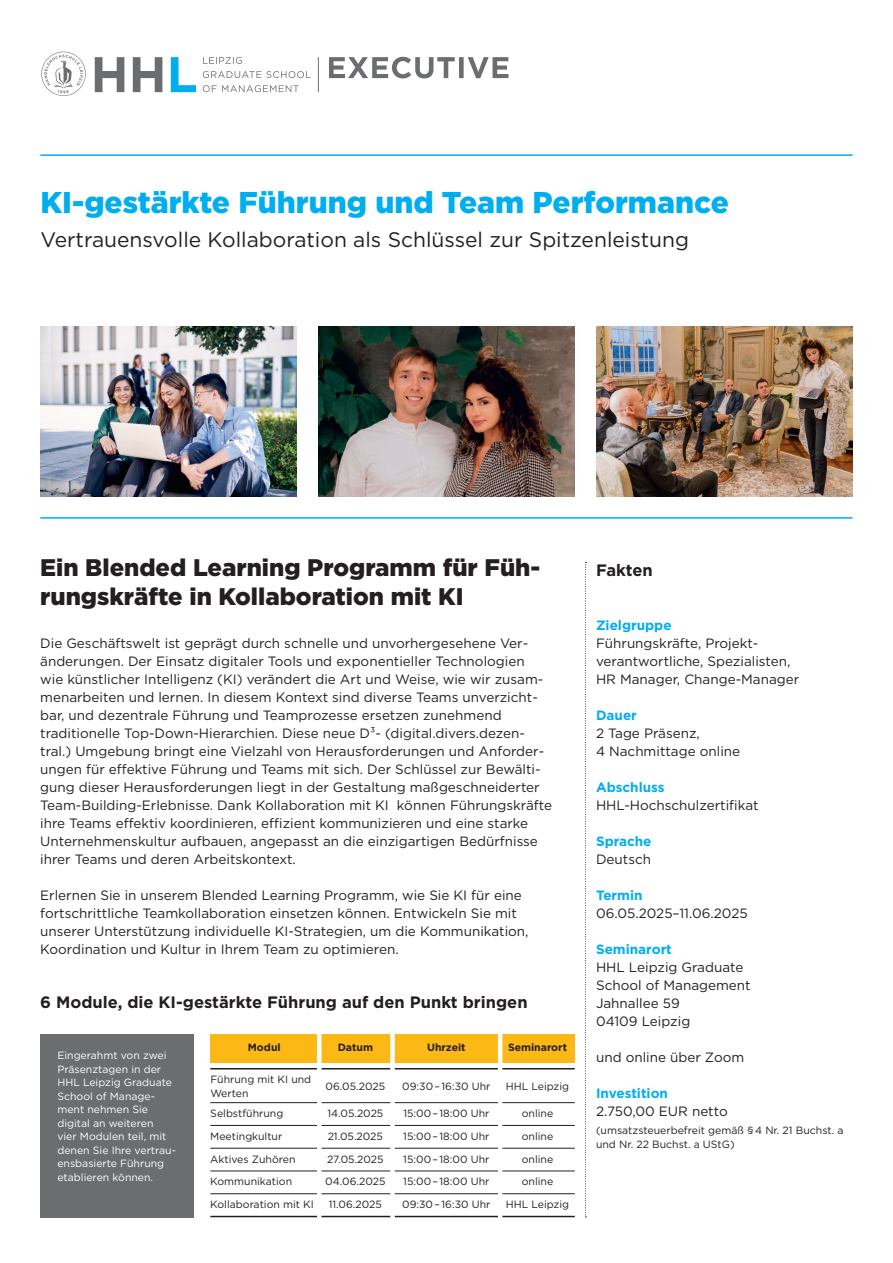
<style>
.page{position:relative;width:893px;height:1263px;background:#fff}
.page>*{position:absolute;margin:0;border:0;box-sizing:border-box;transform-origin:0 0}
.t1{font:900 30px "Gotham";color:#00aeef}
.t2{font:900 24px/28.8px "Gotham";color:#231f20}
.t3{font:21px "Gotham";color:#231f20}
.t4{font:700 16.5px "Gotham";color:#231f20}
.t5{font:13.5px/18px "Gotham";color:#231f20}
.t6{font:700 13.5px "Gotham";color:#00aeef}
.t7{font:10.5px/13.5px "Gotham";color:#231f20}
.t8{font:10.5px/13.5px "Gotham";color:#fff}
.t9{font:700 10.5px "Gotham";color:#231f20}
</style>
<div class="page">
<div style="left:210px;top:1034px;width:365px;height:28px;background:#fcb814"></div>
<hr style="left:40px;top:154px;width:813px;height:2px;background:#00aeef">
<hr style="left:40px;top:517px;width:813px;height:2px;background:#00aeef">
<hr style="left:318px;top:57px;width:1px;height:35px;background:#6c6d70">
<svg style="left:171px;top:57px;width:25px;height:35px"></svg>
<svg style="left:95px;top:57px;width:67px;height:35px"></svg>
<svg style="left:41px;top:52px;width:45px;height:44px"></svg>
<svg style="left:203px;top:85px;width:96px;height:7px"></svg>
<svg style="left:203px;top:71px;width:108px;height:7px"></svg>
<svg style="left:203px;top:57px;width:39px;height:7px"></svg>
<svg style="left:329px;top:57px;width:179px;height:21px"></svg>
<img style="left:596px;top:327px;width:257px;height:170px">
<img style="left:318px;top:327px;width:257px;height:170px">
<img style="left:40px;top:327px;width:257px;height:170px">
<svg style="left:585px;top:562px;width:1px;height:655px"></svg>
<hr style="left:210px;top:1216px;width:108px;height:1px;background:#231f20">
<hr style="left:318px;top:1216px;width:75px;height:1px;background:#231f20">
<hr style="left:393px;top:1216px;width:107px;height:1px;background:#231f20">
<hr style="left:500px;top:1216px;width:75px;height:1px;background:#231f20">
<hr style="left:210px;top:1102px;width:108px;height:1px;background:#231f20">
<hr style="left:318px;top:1102px;width:75px;height:1px;background:#231f20">
<hr style="left:393px;top:1102px;width:107px;height:1px;background:#231f20">
<hr style="left:500px;top:1102px;width:75px;height:1px;background:#231f20">
<hr style="left:210px;top:1125px;width:108px;height:1px;background:#231f20">
<hr style="left:318px;top:1125px;width:75px;height:1px;background:#231f20">
<hr style="left:393px;top:1125px;width:107px;height:1px;background:#231f20">
<hr style="left:500px;top:1125px;width:75px;height:1px;background:#231f20">
<hr style="left:210px;top:1148px;width:108px;height:1px;background:#231f20">
<hr style="left:318px;top:1148px;width:75px;height:1px;background:#231f20">
<hr style="left:393px;top:1148px;width:107px;height:1px;background:#231f20">
<hr style="left:500px;top:1148px;width:75px;height:1px;background:#231f20">
<hr style="left:210px;top:1170px;width:108px;height:1px;background:#231f20">
<hr style="left:318px;top:1170px;width:75px;height:1px;background:#231f20">
<hr style="left:393px;top:1170px;width:107px;height:1px;background:#231f20">
<hr style="left:500px;top:1170px;width:75px;height:1px;background:#231f20">
<hr style="left:210px;top:1193px;width:108px;height:1px;background:#231f20">
<hr style="left:318px;top:1193px;width:75px;height:1px;background:#231f20">
<hr style="left:393px;top:1193px;width:107px;height:1px;background:#231f20">
<hr style="left:500px;top:1193px;width:75px;height:1px;background:#231f20">
<hr style="left:210px;top:1068px;width:108px;height:1px;background:#231f20">
<hr style="left:318px;top:1068px;width:75px;height:1px;background:#231f20">
<hr style="left:393px;top:1068px;width:107px;height:1px;background:#231f20">
<hr style="left:500px;top:1068px;width:75px;height:1px;background:#231f20">
<div style="left:40px;top:1034px;width:153px;height:183px;background:#6c6d70"></div>
<hr style="left:498px;top:1029px;width:4px;height:195px;background:#fff">
<div style="left:390px;top:1029px;width:5px;height:195px;background:#fff"></div>
<div style="left:317px;top:1029px;width:5px;height:195px;background:#fff"></div>
<h1 class="t1" style="left:40px;top:185px;width:690px">KI-gestärkte Führung und Team Performance</h1>
<h3 class="t3" style="left:40px;top:226px;width:650px">Vertrauensvolle Kollaboration als Schlüssel zur Spitzenleistung</h3>
<h2 class="t2" style="left:40px;top:552px;width:502px">Ein Blended Learning Programm für Füh&shy;rungskräfte in Kollaboration mit KI</h2>
<p class="t5" style="left:40px;top:634px;width:513px">Die Geschäftswelt ist geprägt durch schnelle und unvorhergesehene Ver&shy;änderungen. Der Einsatz digitaler Tools und exponentieller Technologien<br>wie künstlicher Intelligenz (KI) verändert die Art und Weise, wie wir zusam&shy;menarbeiten und lernen. In diesem Kontext sind diverse Teams unverzicht&shy;bar, und dezentrale Führung und Teamprozesse ersetzen zunehmend traditionelle Top-Down-Hierarchien. Diese neue D³- (digital.divers.dezen&shy;tral.) Umgebung bringt eine Vielzahl von Herausforderungen und Anforder&shy;ungen für effektive Führung und Teams mit sich. Der Schlüssel zur Bewälti&shy;gung dieser Herausforderungen liegt in der Gestaltung maßgeschneiderter Team-Building-Erlebnisse. Dank Kollaboration mit KI können Führungskräfte ihre Teams effektiv koordinieren, effizient kommunizieren und eine starke Unternehmenskultur aufbauen, angepasst an die einzigartigen Bedürfnisse ihrer Teams und deren Arbeitskontext.</p>
<p class="t5" style="left:40px;top:886px;width:490px">Erlernen Sie in unserem Blended Learning Programm, wie Sie KI für eine fortschrittliche Teamkollaboration einsetzen können. Entwickeln Sie mit unserer Unterstützung individuelle KI-Strategien, um die Kommunikation, Koordination und Kultur in Ihrem Team zu optimieren.</p>
<p class="t4" style="left:40px;top:991px;width:489px">6 Module, die KI-gestärkte Führung auf den Punkt bringen</p>
<p class="t8" style="left:57px;top:1049px;width:120px">Eingerahmt von zwei<br>Präsenztagen in der<br>HHL Leipzig Graduate<br>School of Manage&shy;ment nehmen Sie digital an weiteren<br>vier Modulen teil, mit denen Sie Ihre vertrau&shy;ensbasierte Führung etablieren können.</p>
<p class="t9" style="left:248px;top:1040px;width:34px">Modul</p>
<p class="t9" style="left:338px;top:1040px;width:37px">Datum</p>
<p class="t9" style="left:427px;top:1040px;width:40px">Uhrzeit</p>
<p class="t9" style="left:508px;top:1040px;width:61px">Seminarort</p>
<p class="t7" style="left:210px;top:1072px;width:102px">Führung mit KI und<br>Werten</p>
<p class="t7" style="left:326px;top:1079px;width:61px">06.05.2025</p>
<p class="t7" style="left:402px;top:1079px;width:90px">09:30 – 16:30 Uhr</p>
<p class="t7" style="left:506px;top:1079px;width:65px">HHL Leipzig</p>
<p class="t7" style="left:210px;top:1106px;width:74px">Selbstführung</p>
<p class="t7" style="left:327px;top:1106px;width:58px">14.05.2025</p>
<p class="t7" style="left:403px;top:1106px;width:88px">15:00 – 18:00 Uhr</p>
<p class="t7" style="left:522px;top:1106px;width:33px">online</p>
<p class="t7" style="left:210px;top:1129px;width:74px">Meetingkultur</p>
<p class="t7" style="left:328px;top:1129px;width:57px">21.05.2025</p>
<p class="t7" style="left:403px;top:1129px;width:88px">15:00 – 18:00 Uhr</p>
<p class="t7" style="left:522px;top:1129px;width:33px">online</p>
<p class="t7" style="left:210px;top:1152px;width:87px">Aktives Zuhören</p>
<p class="t7" style="left:327px;top:1152px;width:58px">27.05.2025</p>
<p class="t7" style="left:403px;top:1152px;width:88px">15:00 – 18:00 Uhr</p>
<p class="t7" style="left:522px;top:1152px;width:33px">online</p>
<p class="t7" style="left:210px;top:1175px;width:83px">Kommunikation</p>
<p class="t7" style="left:325px;top:1175px;width:62px">04.06.2025</p>
<p class="t7" style="left:403px;top:1175px;width:88px">15:00 – 18:00 Uhr</p>
<p class="t7" style="left:522px;top:1175px;width:33px">online</p>
<p class="t7" style="left:210px;top:1197px;width:105px">Kollaboration mit KI</p>
<p class="t7" style="left:329px;top:1197px;width:55px">11.06.2025</p>
<p class="t7" style="left:402px;top:1197px;width:90px">09:30 – 16:30 Uhr</p>
<p class="t7" style="left:506px;top:1197px;width:65px">HHL Leipzig</p>
<p class="t4" style="left:596px;top:559px;width:58px">Fakten</p>
<p class="t6" style="left:596px;top:616px;width:77px">Zielgruppe</p>
<p class="t5" style="left:596px;top:634px;width:205px">Führungskräfte, Projekt&shy;verantwortliche, Spezialisten,<br>HR Manager, Change-Manager</p>
<p class="t6" style="left:596px;top:706px;width:42px">Dauer</p>
<p class="t5" style="left:596px;top:724px;width:146px">2 Tage Präsenz,<br>4 Nachmittage online</p>
<p class="t6" style="left:596px;top:778px;width:70px">Abschluss</p>
<p class="t5" style="left:596px;top:796px;width:164px">HHL-Hochschulzertifikat</p>
<p class="t6" style="left:596px;top:832px;width:57px">Sprache</p>
<p class="t5" style="left:596px;top:850px;width:57px">Deutsch</p>
<p class="t6" style="left:596px;top:886px;width:48px">Termin</p>
<p class="t5" style="left:596px;top:904px;width:153px">06.05.2025–11.06.2025</p>
<p class="t6" style="left:596px;top:940px;width:77px">Seminarort</p>
<p class="t5" style="left:596px;top:958px;width:156px">HHL Leipzig Graduate<br>School of Management<br>Jahnallee 59<br>04109 Leipzig</p>
<p class="t5" style="left:596px;top:1048px;width:150px">und online über Zoom</p>
<p class="t6" style="left:596px;top:1084px;width:74px">Investition</p>
<p class="t5" style="left:596px;top:1102px;width:133px">2.750,00 EUR netto</p>
<p class="t7" style="left:596px;top:1123px;width:249px">(umsatzsteuerbefreit gemäß § 4 Nr. 21 Buchst. a und Nr. 22 Buchst. a UStG)</p>
</div>
